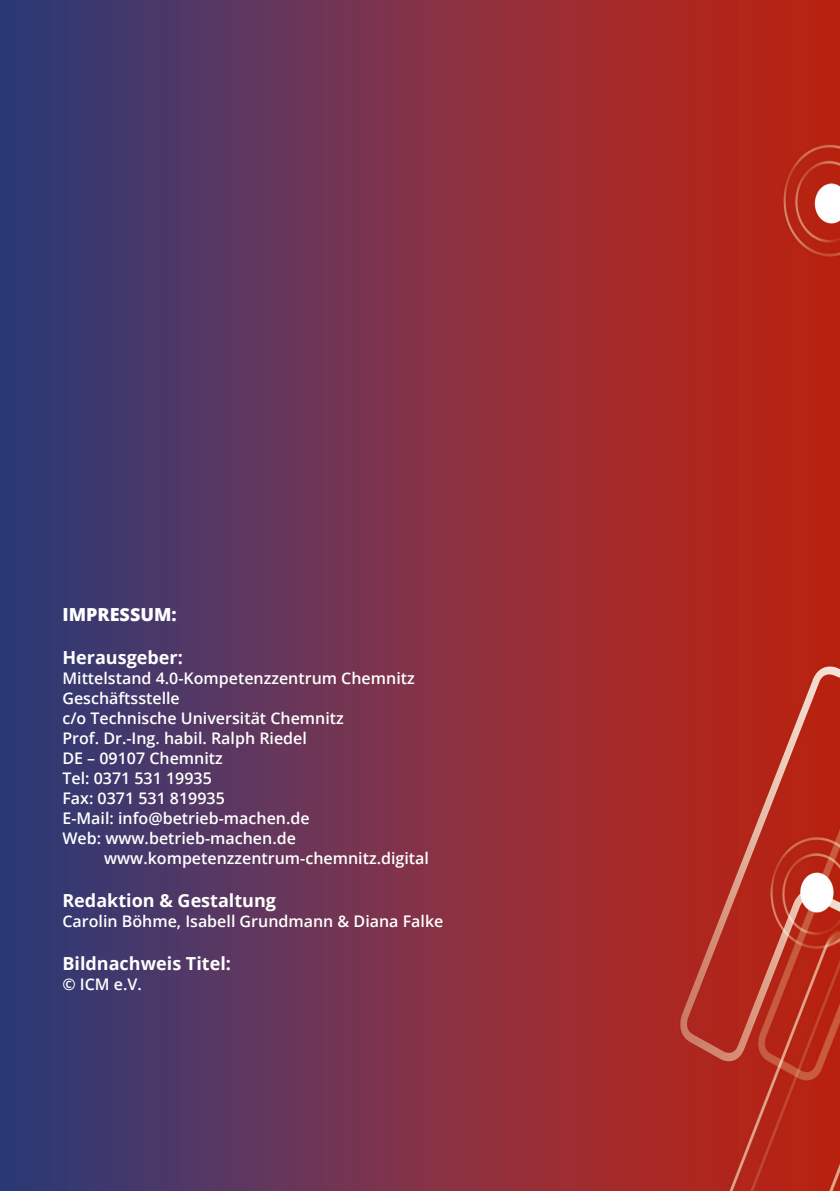
<style>
.page{position:relative;width:840px;height:1191px;background:#fff}
.page>*{position:absolute;margin:0;border:0;box-sizing:border-box;transform-origin:0 0}
.t1{font:700 18px "Open Sans";color:#fff}
.t2{font:800 18px "Open Sans";color:#fff}
.Impressum{font:600 16px "Open Sans";color:#fff}
</style>
<div class="page">
<img style="left:0;top:0;width:839px;height:1191px">
<p class="t2" style="left:62px;top:601px;width:116px">IMPRESSUM:</p>
<p class="t1" style="left:62px;top:645px;width:122px">Herausgeber:</p>
<p class="Impressum" style="left:62px;top:667px;width:353px">Mittelstand 4.0-Kompetenzzentrum Chemnitz</p>
<p class="Impressum" style="left:62px;top:687px;width:119px">Geschäftsstelle</p>
<p class="Impressum" style="left:62px;top:707px;width:283px">c/o Technische Universität Chemnitz</p>
<p class="Impressum" style="left:62px;top:727px;width:246px">Prof. Dr.-Ing. habil. Ralph Riedel</p>
<p class="Impressum" style="left:62px;top:747px;width:162px">DE – 09107 Chemnitz</p>
<p class="Impressum" style="left:62px;top:767px;width:151px">Tel: 0371 531 19935</p>
<p class="Impressum" style="left:62px;top:787px;width:164px">Fax: 0371 531 819935</p>
<p class="Impressum" style="left:62px;top:807px;width:248px">E-Mail: info@betrieb-machen.de</p>
<p class="Impressum" style="left:62px;top:827px;width:235px">Web: www.betrieb-machen.de</p>
<p class="Impressum" style="left:104px;top:847px;width:326px">www.kompetenzzentrum-chemnitz.digital</p>
<p class="t1" style="left:62px;top:887px;width:215px">Redaktion &amp; Gestaltung</p>
<p class="Impressum" style="left:62px;top:910px;width:382px">Carolin Böhme, Isabell Grundmann &amp; Diana Falke</p>
<p class="t1" style="left:62px;top:950px;width:170px">Bildnachweis Titel:</p>
<p class="Impressum" style="left:62px;top:972px;width:81px">© ICM e.V.</p>
</div>
